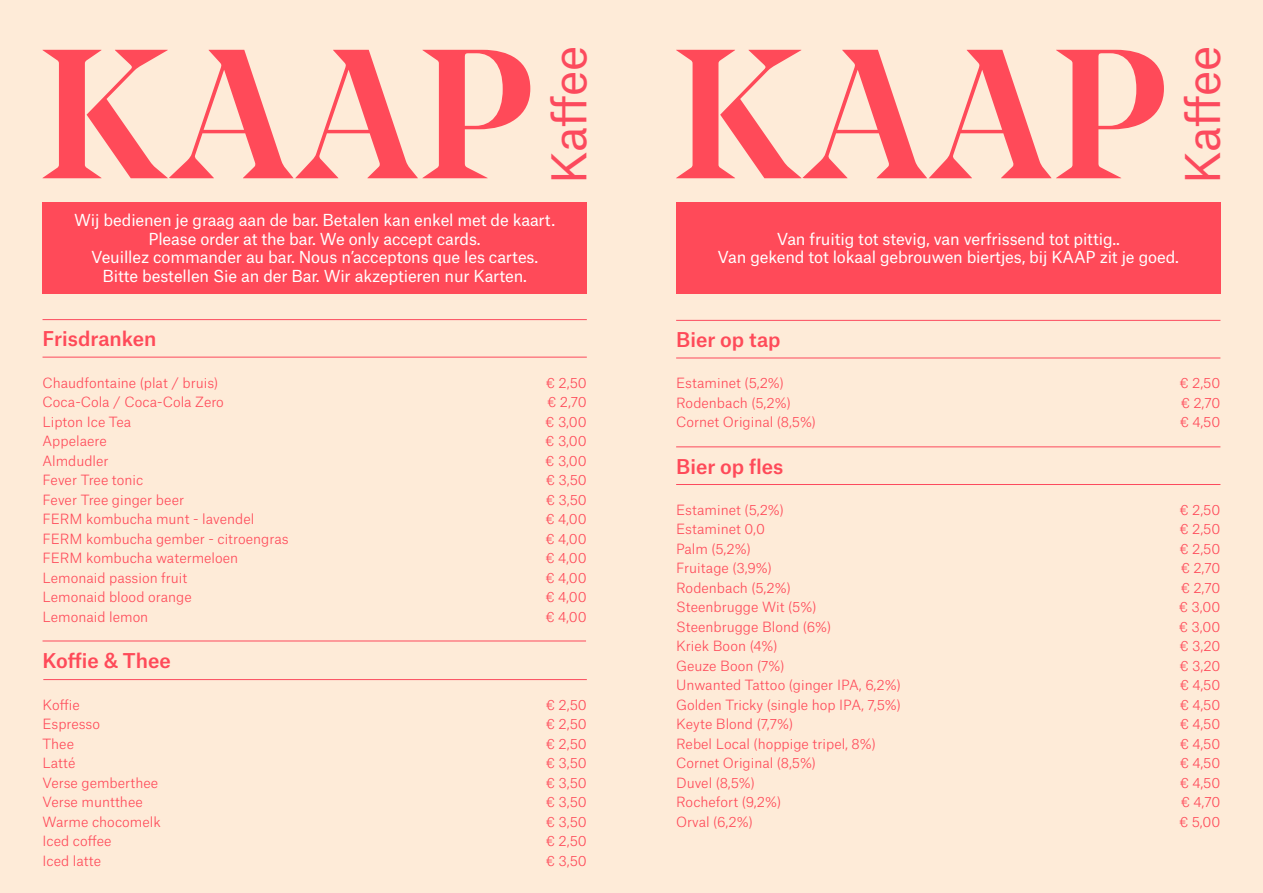
<style>
.page{position:relative;width:1263px;height:893px;background:#feebd8}
.page>*{position:absolute;margin:0;border:0;box-sizing:border-box;transform-origin:0 0}
.t1{font:45.75px "Atlas Grotesk";letter-spacing:-.01em;color:#fc4a5d}
.t2{font:500 19.5px "Atlas Grotesk";color:#ff4a59}
.t3{font:15.9px/18.6px "Atlas Grotesk";letter-spacing:-.01em;color:#fff;text-align:center}
.t4{font:300 13.5px "Atlas Grotesk";color:#ff4a59}
</style>
<div class="page">
<hr style="left:43px;top:357px;width:544px;height:1px;background:#fc4a5d">
<hr style="left:43px;top:319px;width:544px;height:1px;background:#fc4a5d">
<hr style="left:43px;top:641px;width:543px;height:1px;background:#fc4a5d">
<hr style="left:43px;top:679px;width:544px;height:1px;background:#fc4a5d">
<svg style="left:43px;top:50px;width:487px;height:128px"></svg>
<div style="left:43px;top:202px;width:544px;height:91px;background:#ff4a59"></div>
<hr style="left:676px;top:358px;width:544px;height:1px;background:#fc4a5d">
<hr style="left:676px;top:320px;width:544px;height:1px;background:#fc4a5d">
<svg style="left:676px;top:50px;width:488px;height:128px"></svg>
<div style="left:676px;top:202px;width:544px;height:91px;background:#ff4a59"></div>
<hr style="left:676px;top:484px;width:544px;height:1px;background:#fc4a5d">
<hr style="left:676px;top:446px;width:544px;height:1px;background:#fc4a5d">
<h1 class="t1" style="left:532px;top:184px;width:139px;rotate:-90deg">Kaffee</h1>
<p class="t3" style="left:74px;top:209px;width:482px">Wij bedienen je graag aan de bar. Betalen kan enkel met de kaart.<br>Please order at the bar. We only accept cards.<br>Veuillez commander au bar. Nous n’acceptons que les cartes.<br>Bitte bestellen Sie an der Bar. Wir akzeptieren nur Karten.</p>
<h2 class="t2" style="left:43px;top:323px;width:115px">Frisdranken</h2>
<p class="t4" style="left:43px;top:372px;width:177px">Chaudfontaine (plat / bruis)</p>
<p class="t4" style="left:546px;top:372px;width:42px">€ 2,50</p>
<p class="t4" style="left:43px;top:392px;width:183px">Coca-Cola / Coca-Cola Zero</p>
<p class="t4" style="left:547px;top:392px;width:41px">€ 2,70</p>
<p class="t4" style="left:43px;top:411px;width:90px">Lipton Ice Tea</p>
<p class="t4" style="left:546px;top:411px;width:43px">€ 3,00</p>
<p class="t4" style="left:43px;top:431px;width:66px">Appelaere</p>
<p class="t4" style="left:546px;top:431px;width:43px">€ 3,00</p>
<p class="t4" style="left:43px;top:450px;width:68px">Almdudler</p>
<p class="t4" style="left:546px;top:450px;width:43px">€ 3,00</p>
<p class="t4" style="left:43px;top:470px;width:102px">Fever Tree tonic</p>
<p class="t4" style="left:546px;top:470px;width:42px">€ 3,50</p>
<p class="t4" style="left:43px;top:489px;width:143px">Fever Tree ginger beer</p>
<p class="t4" style="left:546px;top:489px;width:42px">€ 3,50</p>
<p class="t4" style="left:43px;top:509px;width:213px">FERM kombucha munt - lavendel</p>
<p class="t4" style="left:546px;top:509px;width:43px">€ 4,00</p>
<p class="t4" style="left:43px;top:528px;width:248px">FERM kombucha gember - citroengras</p>
<p class="t4" style="left:546px;top:528px;width:43px">€ 4,00</p>
<p class="t4" style="left:43px;top:548px;width:197px">FERM kombucha watermeloen</p>
<p class="t4" style="left:546px;top:548px;width:43px">€ 4,00</p>
<p class="t4" style="left:43px;top:567px;width:146px">Lemonaid passion fruit</p>
<p class="t4" style="left:546px;top:567px;width:43px">€ 4,00</p>
<p class="t4" style="left:43px;top:587px;width:151px">Lemonaid blood orange</p>
<p class="t4" style="left:546px;top:587px;width:43px">€ 4,00</p>
<p class="t4" style="left:43px;top:606px;width:107px">Lemonaid lemon</p>
<p class="t4" style="left:546px;top:606px;width:43px">€ 4,00</p>
<h2 class="t2" style="left:43px;top:645px;width:130px">Koffie &amp; Thee</h2>
<p class="t4" style="left:43px;top:694px;width:39px">Koffie</p>
<p class="t4" style="left:546px;top:694px;width:42px">€ 2,50</p>
<p class="t4" style="left:43px;top:714px;width:59px">Espresso</p>
<p class="t4" style="left:546px;top:714px;width:42px">€ 2,50</p>
<p class="t4" style="left:43px;top:733px;width:33px">Thee</p>
<p class="t4" style="left:546px;top:733px;width:42px">€ 2,50</p>
<p class="t4" style="left:43px;top:753px;width:35px">Latté</p>
<p class="t4" style="left:546px;top:753px;width:42px">€ 3,50</p>
<p class="t4" style="left:43px;top:772px;width:117px">Verse gemberthee</p>
<p class="t4" style="left:546px;top:772px;width:42px">€ 3,50</p>
<p class="t4" style="left:43px;top:792px;width:102px">Verse muntthee</p>
<p class="t4" style="left:546px;top:792px;width:42px">€ 3,50</p>
<p class="t4" style="left:43px;top:811px;width:120px">Warme chocomelk</p>
<p class="t4" style="left:546px;top:811px;width:42px">€ 3,50</p>
<p class="t4" style="left:43px;top:830px;width:71px">Iced coffee</p>
<p class="t4" style="left:546px;top:830px;width:42px">€ 2,50</p>
<p class="t4" style="left:43px;top:850px;width:60px">Iced latte</p>
<p class="t4" style="left:546px;top:850px;width:42px">€ 3,50</p>
<h1 class="t1" style="left:1166px;top:184px;width:139px;rotate:-90deg">Kaffee</h1>
<p class="t3" style="left:717px;top:228px;width:463px">Van fruitig tot stevig, van verfrissend tot pittig..<br>Van gekend tot lokaal gebrouwen biertjes, bij KAAP zit je goed.</p>
<h2 class="t2" style="left:676px;top:324px;width:106px">Bier op tap</h2>
<p class="t4" style="left:676px;top:372px;width:109px">Estaminet (5,2%)</p>
<p class="t4" style="left:1180px;top:372px;width:42px">€ 2,50</p>
<p class="t4" style="left:676px;top:392px;width:116px">Rodenbach (5,2%)</p>
<p class="t4" style="left:1181px;top:392px;width:41px">€ 2,70</p>
<p class="t4" style="left:676px;top:411px;width:141px">Cornet Original (8,5%)</p>
<p class="t4" style="left:1180px;top:411px;width:42px">€ 4,50</p>
<h2 class="t2" style="left:676px;top:451px;width:109px">Bier op fles</h2>
<p class="t4" style="left:676px;top:499px;width:109px">Estaminet (5,2%)</p>
<p class="t4" style="left:1180px;top:499px;width:42px">€ 2,50</p>
<p class="t4" style="left:676px;top:518px;width:90px">Estaminet 0,0</p>
<p class="t4" style="left:1180px;top:518px;width:42px">€ 2,50</p>
<p class="t4" style="left:676px;top:538px;width:76px">Palm (5,2%)</p>
<p class="t4" style="left:1180px;top:538px;width:42px">€ 2,50</p>
<p class="t4" style="left:676px;top:557px;width:97px">Fruitage (3,9%)</p>
<p class="t4" style="left:1181px;top:557px;width:41px">€ 2,70</p>
<p class="t4" style="left:676px;top:577px;width:116px">Rodenbach (5,2%)</p>
<p class="t4" style="left:1181px;top:577px;width:41px">€ 2,70</p>
<p class="t4" style="left:676px;top:596px;width:142px">Steenbrugge Wit (5%)</p>
<p class="t4" style="left:1179px;top:596px;width:43px">€ 3,00</p>
<p class="t4" style="left:676px;top:616px;width:156px">Steenbrugge Blond (6%)</p>
<p class="t4" style="left:1179px;top:616px;width:43px">€ 3,00</p>
<p class="t4" style="left:676px;top:635px;width:103px">Kriek Boon (4%)</p>
<p class="t4" style="left:1180px;top:635px;width:42px">€ 3,20</p>
<p class="t4" style="left:676px;top:655px;width:110px">Geuze Boon (7%)</p>
<p class="t4" style="left:1180px;top:655px;width:42px">€ 3,20</p>
<p class="t4" style="left:676px;top:674px;width:226px">Unwanted Tattoo (ginger IPA, 6,2%)</p>
<p class="t4" style="left:1180px;top:674px;width:42px">€ 4,50</p>
<p class="t4" style="left:676px;top:694px;width:226px">Golden Tricky (single hop IPA, 7,5%)</p>
<p class="t4" style="left:1180px;top:694px;width:42px">€ 4,50</p>
<p class="t4" style="left:676px;top:713px;width:119px">Keyte Blond (7,7%)</p>
<p class="t4" style="left:1180px;top:713px;width:42px">€ 4,50</p>
<p class="t4" style="left:676px;top:733px;width:201px">Rebel Local (hoppige tripel, 8%)</p>
<p class="t4" style="left:1180px;top:733px;width:42px">€ 4,50</p>
<p class="t4" style="left:676px;top:752px;width:141px">Cornet Original (8,5%)</p>
<p class="t4" style="left:1180px;top:752px;width:42px">€ 4,50</p>
<p class="t4" style="left:676px;top:772px;width:80px">Duvel (8,5%)</p>
<p class="t4" style="left:1180px;top:772px;width:42px">€ 4,50</p>
<p class="t4" style="left:676px;top:791px;width:106px">Rochefort (9,2%)</p>
<p class="t4" style="left:1181px;top:791px;width:41px">€ 4,70</p>
<p class="t4" style="left:676px;top:811px;width:78px">Orval (6,2%)</p>
<p class="t4" style="left:1179px;top:811px;width:43px">€ 5,00</p>
</div>
